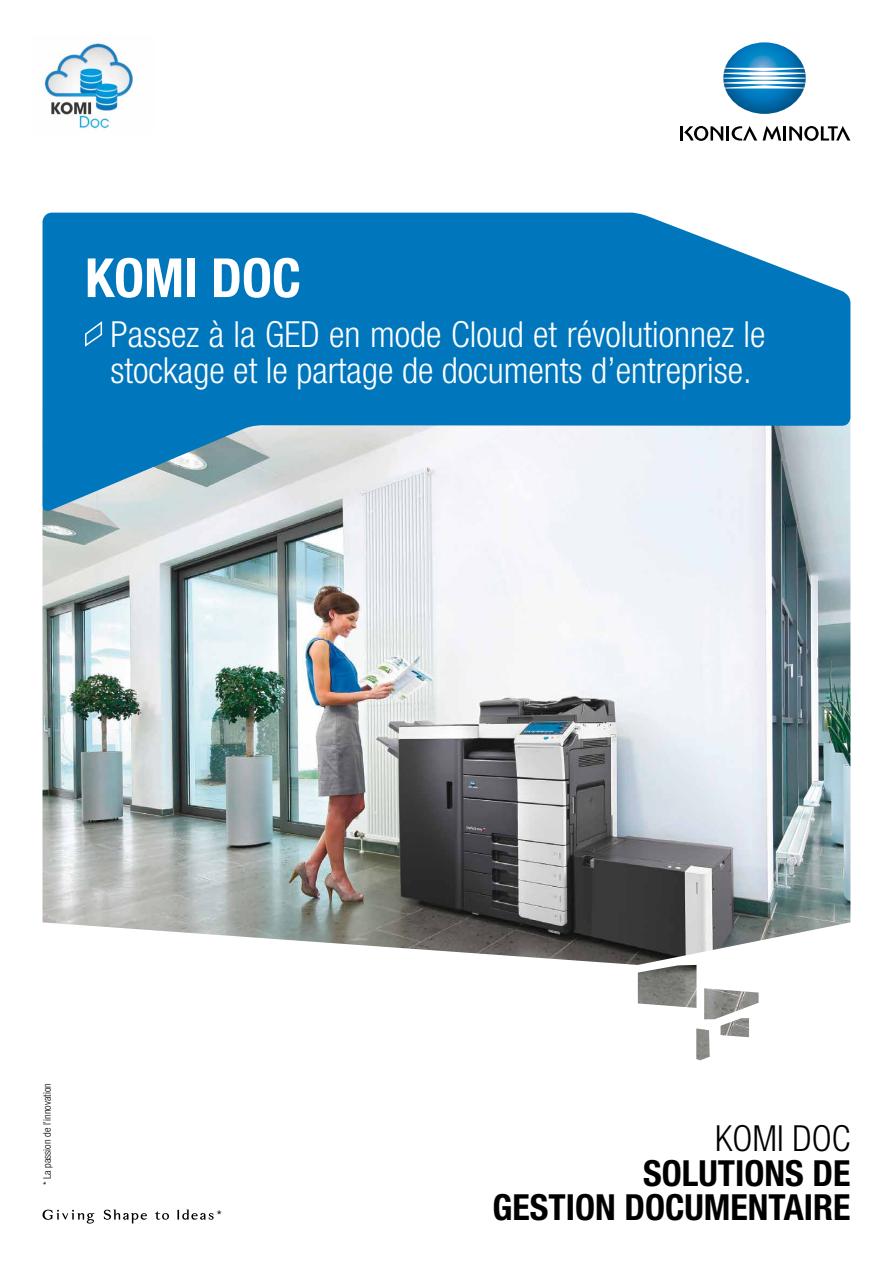
<style>
.page{position:relative;width:893px;height:1263px;background:#fff}
.page>*{position:absolute;margin:0;border:0;box-sizing:border-box;transform-origin:0 0}
.t1{font:700 condensed 54px "Helvetica Neue";color:#fff}
.t2{font:300 condensed 36px/36px "Helvetica Neue";color:#fff}
.t3{font:700 condensed 36px/34.5px "Helvetica Neue";color:#000;text-align:right}
.t4{font:300 condensed 36px "Helvetica Neue";color:#000}
.t5{font:300 condensed 15px "Helvetica Neue";color:#000}
.t6{font:300 condensed 10.5px "Helvetica Neue";color:#000}
</style>
<div class="page">
<img style="left:43px;top:513px;width:807px;height:547px">
<svg style="left:42px;top:213px;width:808px;height:300px;background:#4196c9"></svg>
<svg style="left:723px;top:42px;width:83px;height:72px"></svg>
<hr style="left:680px;top:126px;width:3px;height:15px;background:#000">
<hr style="left:783px;top:126px;width:3px;height:15px;background:#000">
<svg style="left:684px;top:126px;width:73px;height:15px"></svg>
<svg style="left:789px;top:126px;width:61px;height:15px"></svg>
<svg style="left:763px;top:126px;width:18px;height:15px"></svg>
<svg style="left:84px;top:320px;width:19px;height:28px"></svg>
<svg style="left:104px;top:1209px;width:43px;height:14px"></svg>
<svg style="left:177px;top:1209px;width:37px;height:11px"></svg>
<svg style="left:43px;top:1210px;width:51px;height:13px"></svg>
<svg style="left:155px;top:1211px;width:14px;height:9px"></svg>
<img style="left:43px;top:41px;width:90px;height:88px">
<h1 class="t1" style="left:85px;top:245px;width:217px">KOMI DOC</h1>
<p class="t2" style="left:111px;top:316px;width:656px">Passez à la GED en mode Cloud et révolutionnez le stockage et le partage de documents d’entreprise.</p>
<p class="t6" style="left:41px;top:1185px;width:104px;rotate:-90deg">* La passion de l’innovation</p>
<p class="t5" style="left:217px;top:1207px;width:7px">*</p>
<p class="t4" style="left:715px;top:1118px;width:137px">KOMI DOC</p>
<p class="t3" style="left:493px;top:1155px;width:359px">SOLUTIONS DE<br>GESTION DOCUMENTAIRE</p>
</div>
